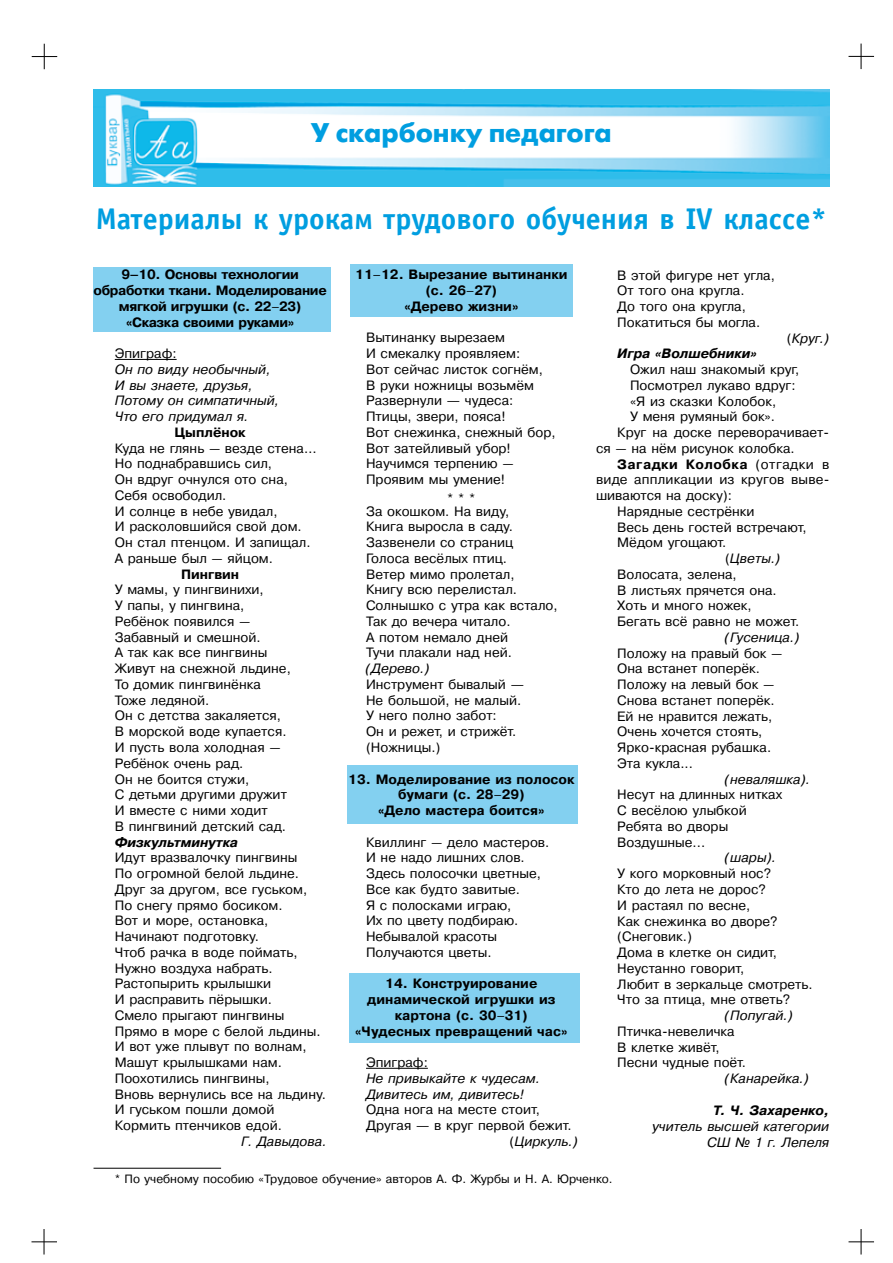
<style>
.page{position:relative;width:893px;height:1263px;background:#fff}
.page>*{position:absolute;margin:0;border:0;box-sizing:border-box;transform-origin:0 0}
.t1{font:700 30px "Officina Sans C";color:#009ee0}
.t2{font:700 27px "Futuris C";color:#009ee0}
.t3{font:13.5px/15.8px "Pragmatica C";color:#000}
.t4{font:italic 13.5px/15.8px "Pragmatica C";color:#000}
.t5{font:700 13.5px/15.8px "Pragmatica C";color:#000;text-align:center}
.t6{font:700 13.5px/15.8px "Pragmatica C";letter-spacing:-.025em;color:#000;text-align:center}
.t7{font:italic 700 13.5px "Pragmatica C";color:#000}
.t8{font:700 13.5px "Pragmatica C";letter-spacing:.035em;color:#000}
.t9{font:12px "Pragmatica C";color:#000}
.s1{font-weight:400}
.s2{font-style:italic}
.s3{font-style:normal}
</style>
<div class="page">
<svg style="left:32px;top:1229px;width:25px;height:25px"></svg>
<svg style="left:848px;top:1229px;width:26px;height:25px"></svg>
<svg style="left:848px;top:44px;width:26px;height:25px"></svg>
<svg style="left:32px;top:44px;width:25px;height:25px"></svg>
<div style="left:94px;top:267px;width:237px;height:65px;background:#83d0f0"></div>
<div style="left:350px;top:265px;width:222px;height:52px;background:#83d0f0"></div>
<div style="left:347px;top:765px;width:230px;height:59px;background:#83d0f0"></div>
<div style="left:350px;top:974px;width:230px;height:69px;background:#83d0f0"></div>
<img style="left:94px;top:90px;width:735px;height:96px">
<hr style="left:94px;top:1168px;width:127px;height:1px;background:#000">
<hr style="left:115px;top:359px;width:62px;height:1px;background:#000">
<hr style="left:366px;top:1068px;width:62px;height:1px;background:#000">
<h2 class="t2" style="left:311px;top:117px;width:302px">У скарбонку педагога</h2>
<h1 class="t1" style="left:96px;top:202px;width:733px">Материалы к урокам трудового обучения в iv классе*</h1>
<p class="t6" style="left:94px;top:267px;width:235px">9–10. Основы технологии обработки ткани. Моделирование мягкой игрушки (с. 22<span class="s1">–</span>23) «Сказка своими руками»</p>
<p class="t3" style="left:115px;top:346px;width:63px">Эпиграф:</p>
<p class="t4" style="left:115px;top:361px;width:166px">Он по виду необычный,<br>И вы знаете, друзья,<br>Потому он симпатичный,<br>Что его придумал я.</p>
<p class="t5" style="left:175px;top:424px;width:73px">Цыплёнок</p>
<p class="t3" style="left:115px;top:440px;width:203px">Куда не глянь <span class="s2">—</span> везде стена…</p>
<p class="t3" style="left:115px;top:456px;width:159px">Но поднабравшись сил,</p>
<p class="t3" style="left:115px;top:472px;width:175px">Он вдруг очнулся ото сна,</p>
<p class="t3" style="left:115px;top:487px;width:113px">Себя освободил.</p>
<p class="t3" style="left:115px;top:503px;width:164px">И солнце в небе увидал,</p>
<p class="t3" style="left:115px;top:519px;width:188px">И расколовшийся свой дом.</p>
<p class="t3" style="left:115px;top:535px;width:197px">Он стал птенцом. И запищал.</p>
<p class="t3" style="left:115px;top:550px;width:160px">А раньше был <span class="s2">—</span> яйцом.</p>
<p class="t5" style="left:181px;top:566px;width:60px">Пингвин</p>
<p class="t3" style="left:115px;top:582px;width:178px">У мамы, у пингвинихи,<br>У папы, у пингвина,<br>Ребёнок появился <span class="s2">—<br></span>Забавный и смешной.<br>А так как все пингвины<br>Живут на снежной льдине,<br>То домик пингвинёнка<br>Тоже ледяной.<br>Он с детства закаляется,<br>В морской воде купается.<br>И пусть вола холодная <span class="s2">—<br></span>Ребёнок очень рад.<br>Он не боится стужи,<br>С детьми другими дружит<br>И вместе с ними ходит<br>В пингвиний детский сад.</p>
<p class="t7" style="left:115px;top:834px;width:125px">Физкультминутка</p>
<p class="t3" style="left:115px;top:850px;width:213px">Идут вразвалочку пингвины<br>По огромной белой льдине.<br>Друг за другом, все гуськом,<br>По снегу прямо босиком.<br>Вот и море, остановка,<br>Начинают подготовку.<br>Чтоб рачка в воде поймать,<br>Нужно воздуха набрать.<br>Растопырить крылышки<br>И расправить пёрышки.<br>Смело прыгают пингвины<br>Прямо в море с белой льдины.<br>И вот уже плывут по волнам,<br>Машут крылышками нам.<br>Поохотились пингвины,<br>Вновь вернулись все на льдину.<br>И гуськом пошли домой<br>Кормить птенчиков едой.</p>
<p class="t4" style="left:241px;top:1133px;width:87px">Г. Давыдова.</p>
<p class="t5" style="left:355px;top:267px;width:214px">11<span class="s1">–</span>12. Вырезание вытинанки (с. 26<span class="s1">–</span>27)<br>«Дерево жизни»</p>
<p class="t3" style="left:366px;top:330px;width:191px">Вытинанку вырезаем<br>И смекалку проявляем:<br>Вот сейчас листок согнём,<br>В руки ножницы возьмём<br>Развернули — чудеса:<br>Птицы, звери, пояса!<br>Вот снежинка, снежный бор,<br>Вот затейливый убор!<br>Научимся терпению <span class="s2">—<br></span>Проявим мы умение!</p>
<p class="t3" style="left:366px;top:492px;width:145px;line-height:12.8px;text-indent:81px">* * *<br>За окошком. На виду,</p>
<p class="t3" style="left:366px;top:519px;width:193px">Книга выросла в саду.<br>Зазвенели со страниц<br>Голоса весёлых птиц.<br>Ветер мимо пролетал,<br>Книгу всю перелистал.<br>Солнышко с утра как встало,<br>Так до вечера читало.<br>А потом немало дней<br>Тучи плакали над ней.</p>
<p class="t4" style="left:366px;top:661px;width:65px">(Дерево.)</p>
<p class="t3" style="left:366px;top:676px;width:159px">Инструмент бывалый —<br>Не большой, не малый.<br>У него полно забот:<br>Он и режет, и стрижёт. (Ножницы.)</p>
<p class="t5" style="left:348px;top:771px;width:228px">13. Моделирование из полосок бумаги (с. 28<span class="s1">–</span>29)<br>«Дело мастера боится»</p>
<p class="t3" style="left:366px;top:834px;width:185px">Квиллинг <span class="s2">—</span> дело мастеров.<br>И не надо лишних слов.<br>Здесь полосочки цветные,<br>Все как будто завитые.<br>Я с полосками играю,<br>Их по цвету подбираю.<br>Небывалой красоты<br>Получаются цветы.</p>
<p class="t5" style="left:355px;top:976px;width:214px">14. Конструирование динамической игрушки из картона (с. 30<span class="s1">–</span>31)<br>«Чудесных превращений час»</p>
<p class="t3" style="left:366px;top:1055px;width:63px">Эпиграф:</p>
<p class="t4" style="left:366px;top:1070px;width:176px">Не привыкайте к чудесам.<br>Дивитесь им, дивитесь!</p>
<p class="t3" style="left:366px;top:1102px;width:175px">Одна нога на месте стоит,</p>
<p class="t3" style="left:366px;top:1118px;width:207px">Другая — в круг первой бежит.</p>
<p class="t4" style="left:510px;top:1133px;width:70px"><span class="s3">(</span>Циркуль.)</p>
<p class="t3" style="left:617px;top:267px;width:159px">В этой фигуре нет угла,<br>От того она кругла.<br>До того она кругла,<br>Покатиться бы могла.</p>
<p class="t4" style="left:787px;top:330px;width:44px"><span class="s3">(</span>Круг.)</p>
<p class="t7" style="left:617px;top:346px;width:141px">Игра «Волшебники»</p>
<p class="t3" style="left:630px;top:362px;width:171px">Ожил наш знакомый круг,</p>
<p class="t3" style="left:630px;top:377px;width:167px">Посмотрел лукаво вдруг:</p>
<p class="t3" style="left:630px;top:393px;width:148px">«Я из сказки Колобок,</p>
<p class="t3" style="left:630px;top:409px;width:147px">У меня румяный бок».</p>
<p class="t3" style="left:617px;top:425px;width:213px">Круг на доске переворачивает-</p>
<p class="t3" style="left:596px;top:440px;width:200px">ся <span class="s2">—</span> на нём рисунок колобка.</p>
<p class="t8" style="left:617px;top:456px;width:213px">Загадки Колобка <span class="s1">(отгадки в</span></p>
<p class="t3" style="left:596px;top:472px;width:235px">виде аппликации из кругов выве-</p>
<p class="t3" style="left:596px;top:488px;width:138px">шиваются на доску):</p>
<p class="t3" style="left:617px;top:503px;width:139px">Нарядные сестрёнки</p>
<p class="t3" style="left:617px;top:519px;width:191px">Весь день гостей встречают,</p>
<p class="t3" style="left:617px;top:535px;width:111px">Мёдом угощают.</p>
<p class="t4" style="left:725px;top:551px;width:57px"><span class="s3">(</span>Цветы.)</p>
<p class="t3" style="left:617px;top:566px;width:121px">Волосата, зелена,</p>
<p class="t3" style="left:617px;top:582px;width:161px">В листьях прячется она.</p>
<p class="t3" style="left:617px;top:598px;width:136px">Хоть и много ножек,</p>
<p class="t3" style="left:617px;top:614px;width:184px">Бегать всё равно не может.</p>
<p class="t3" style="left:617px;top:629px;width:184px;text-indent:108px"><span class="s2">(Гусеница.)<br></span>Положу на правый бок <span class="s2">—<br></span>Она встанет поперёк.<br>Положу на левый бок <span class="s2">—<br></span>Снова встанет поперёк.<br>Ей не нравится лежать,<br>Очень хочется стоять,<br>Ярко-красная рубашка.<br>Эта кукла...</p>
<p class="t4" style="left:725px;top:771px;width:87px">(неваляшка).</p>
<p class="t3" style="left:617px;top:787px;width:166px">Несут на длинных нитках<br>С весёлою улыбкой<br>Ребята во дворы<br>Воздушные...</p>
<p class="t4" style="left:725px;top:850px;width:53px">(шары).</p>
<p class="t3" style="left:617px;top:866px;width:197px">У кого морковный нос?<br>Кто до лета не дорос?<br>И растаял по весне,<br>Как снежинка во дворе? (Снеговик.)<br>Дома в клетке он сидит,<br>Неустанно говорит,<br>Любит в зеркальце смотреть.<br>Что за птица, мне ответь?</p>
<p class="t4" style="left:725px;top:1007px;width:70px">(Попугай.)</p>
<p class="t3" style="left:617px;top:1023px;width:130px">Птичка-невеличка<br>В клетке живёт,<br>Песни чудные поёт.</p>
<p class="t4" style="left:725px;top:1070px;width:85px">(Канарейка.)</p>
<p class="t7" style="left:713px;top:1103px;width:118px">Т. Ч. Захаренко,</p>
<p class="t4" style="left:652px;top:1118px;width:178px;text-align:right">учитель высшей категории<br>СШ № 1 г. Лепеля</p>
<p class="t9" style="left:115px;top:1172px;width:499px">* По учебному пособию «Трудовое обучение» авторов А. Ф. Журбы и Н. А. Юрченко.</p>
</div>
